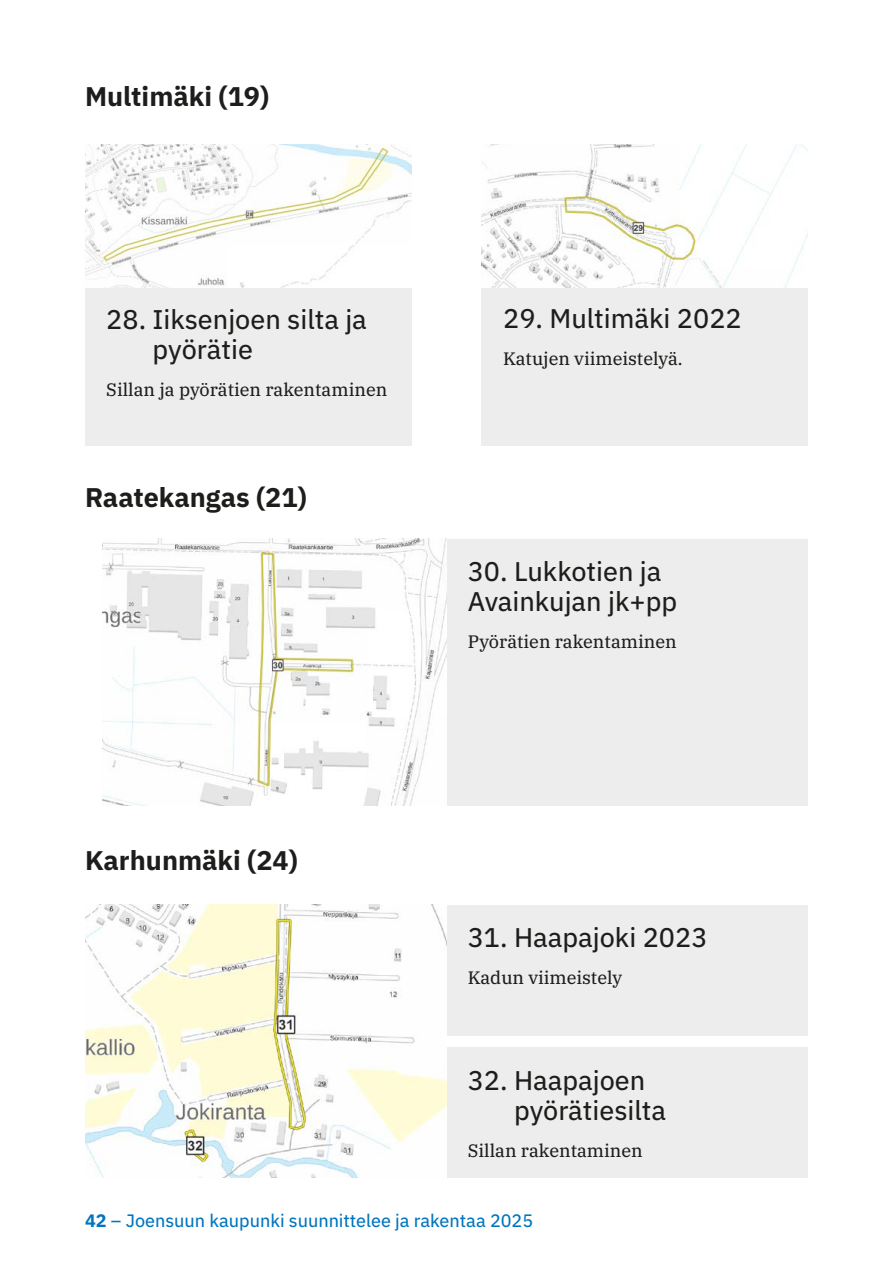
<style>
.page{position:relative;width:893px;height:1263px;background:#fff}
.page>*{position:absolute;margin:0;border:0;box-sizing:border-box;transform-origin:0 0}
.Otsikko_3{font:27px/30px "IBM Plex Sans Text";color:#1d1d1b}
.Otsikko_3_isompi{font:700 27px "IBM Plex Sans";color:#1d1d1b}
.Leipis{font:18px "IBM Plex Serif Text";color:#1d1d1b}
.t1{font:18px "IBM Plex Sans Text";color:#0075bf}
.s1{font-family:"IBM Plex Sans";font-weight:700}
</style>
<div class="page">
<div style="left:85px;top:287px;width:326px;height:159px;background:#ededed"></div>
<div style="left:482px;top:286px;width:326px;height:160px;background:#ededed"></div>
<img style="left:482px;top:144px;width:326px;height:143px">
<img style="left:85px;top:144px;width:326px;height:143px">
<div style="left:446px;top:539px;width:362px;height:267px;background:#ededed"></div>
<img style="left:102px;top:539px;width:344px;height:267px">
<div style="left:446px;top:905px;width:362px;height:130px;background:#ededed"></div>
<div style="left:446px;top:1047px;width:362px;height:131px;background:#ededed"></div>
<img style="left:85px;top:905px;width:361px;height:273px">
<h4 class="Otsikko_3_isompi" style="left:85px;top:75px;width:186px">Multimäki (19)</h4>
<h4 class="Otsikko_3" style="left:153px;top:302px;width:216px;text-indent:-46px">28. Iiksenjoen silta ja pyörätie</h4>
<p class="Leipis" style="left:106px;top:376px;width:283px">Sillan ja pyörätien rakentaminen</p>
<h4 class="Otsikko_3_isompi" style="left:85px;top:476px;width:223px">Raatekangas (21)</h4>
<h4 class="Otsikko_3_isompi" style="left:85px;top:839px;width:214px">Karhunmäki (24)</h4>
<h4 class="Otsikko_3" style="left:503px;top:301px;width:240px">29. Multimäki 2022</h4>
<p class="Leipis" style="left:503px;top:344px;width:181px">Katujen viimeistelyä.</p>
<h4 class="Otsikko_3" style="left:468px;top:554px;width:211px">30. Lukkotien ja<br>Avainkujan jk+pp</h4>
<p class="Leipis" style="left:468px;top:628px;width:211px">Pyörätien rakentaminen</p>
<h4 class="Otsikko_3" style="left:468px;top:920px;width:241px">31. Haapajoki 2023</h4>
<p class="Leipis" style="left:468px;top:964px;width:156px">Kadun viimeistely</p>
<h4 class="Otsikko_3" style="left:514px;top:1063px;width:154px;text-indent:-46px">32. Haapajoen pyörätiesilta</h4>
<p class="Leipis" style="left:468px;top:1136px;width:177px">Sillan rakentaminen</p>
<p class="t1" style="left:85px;top:1207px;width:450px"><span class="s1">42</span> – Joensuun kaupunki suunnittelee ja rakentaa 2025</p>
</div>
